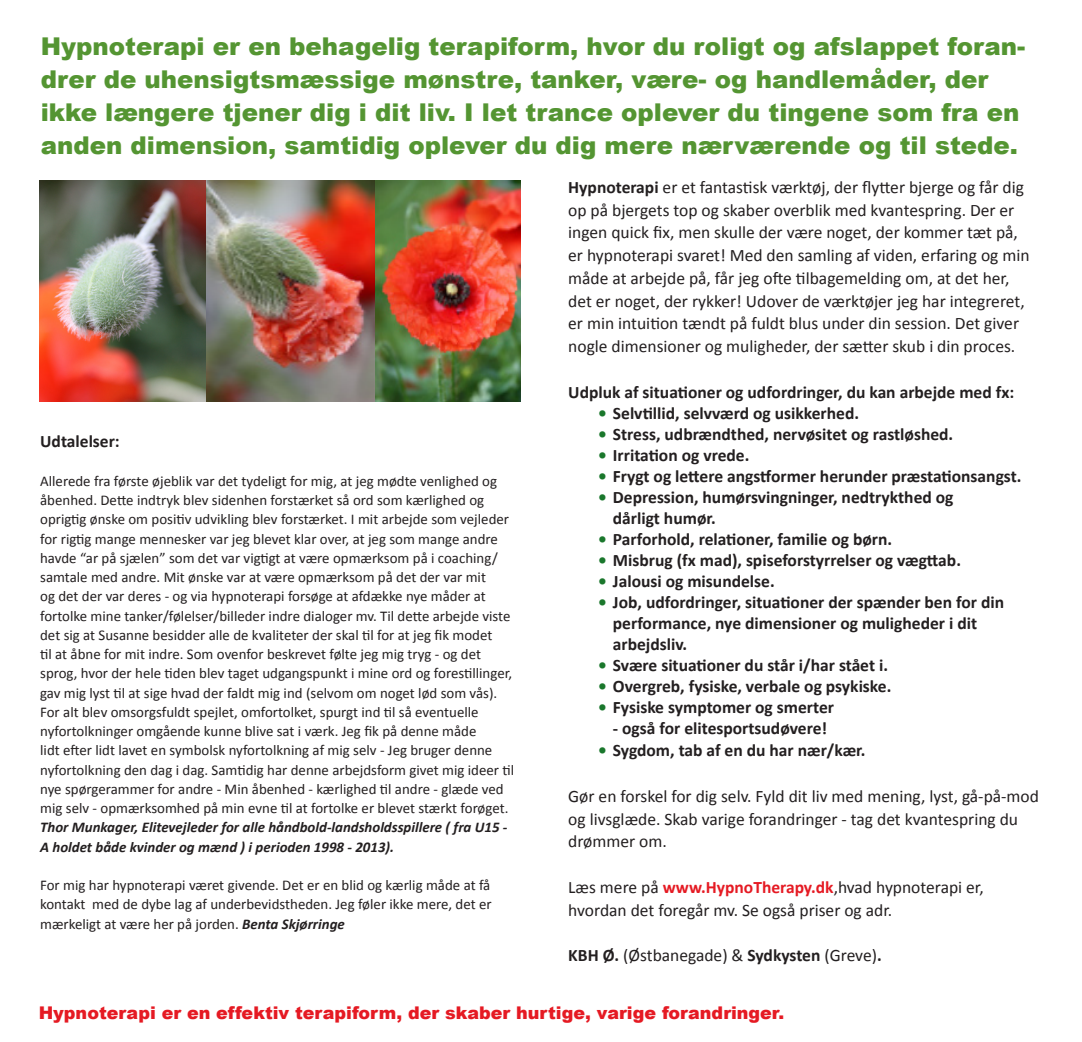
<style>
.page{position:relative;width:1082px;height:1042px;background:#fff}
.page>*{position:absolute;margin:0;border:0;box-sizing:border-box;transform-origin:0 0}
.Body_text{font:900 24.5px/33.2px "Arial";color:#549532}
.Body_text-2{font:17.5px/22.8px "Calibri";color:#231f20}
.Body_text-3{font:700 17.5px/21px "Calibri";color:#231f20}
.t1{font:900 17.5px "Arial";color:#e51a23}
.t2{font:14.88px/19.2px "Calibri";color:#231f20}
.s1{font-weight:700}
.s2{color:#1a772c}
.s3{font-weight:700;color:#e51a23}
.s4{font-weight:700;font-style:italic}
</style>
<div class="page">
<img style="left:40px;top:181px;width:480px;height:221px">
<p class="Body_text" style="left:41px;top:28px;width:985px">Hypnoterapi er en behagelig terapiform, hvor du roligt og afslappet foran&shy;drer de uhensigtsmæssige mønstre, tanker, være- og handlemåder, der ikke længere tjener dig i dit liv. I let trance oplever du tingene som fra en anden dimension, samtidig oplever du dig mere nærværende og til stede.</p>
<p class="Body_text-2" style="left:568px;top:176px;width:463px"><span class="s1">Hypnoterapi</span> er et fantastisk værktøj, der flytter bjerge og får dig op på bjergets top og skaber overblik med kvantespring. Der er ingen quick fix, men skulle der være noget, der kommer tæt på, er hypnoterapi svaret! Med den samling af viden, erfaring og min måde at arbejde på, får jeg ofte tilbagemelding om, at det her, det er noget, der rykker! Udover de værktøjer jeg har integreret, er min intuition tændt på fuldt blus under din session. Det giver nogle dimensioner og muligheder, der sætter skub i din proces.</p>
<p class="Body_text-3" style="left:568px;top:381px;width:447px">Udpluk af situationer og udfordringer, du kan arbejde med fx:</p>
<p class="Body_text-3" style="left:598px;top:402px;width:262px"><span class="s2">•</span> Selvtillid, selvværd og usikkerhed.</p>
<p class="Body_text-3" style="left:598px;top:423px;width:357px"><span class="s2">•</span> Stress, udbrændthed, nervøsitet og rastløshed.</p>
<p class="Body_text-3" style="left:598px;top:444px;width:153px"><span class="s2">•</span> Irritation og vrede.</p>
<p class="Body_text-3" style="left:598px;top:465px;width:425px"><span class="s2">•</span> Frygt og lettere angstformer herunder præstationsangst.</p>
<p class="Body_text-3" style="left:613px;top:486px;width:342px;text-indent:-15px"><span class="s2">•</span> Depression, humørsvingninger, nedtrykthed og dårligt humør.</p>
<p class="Body_text-3" style="left:598px;top:528px;width:296px"><span class="s2">•</span> Parforhold, relationer, familie og børn.</p>
<p class="Body_text-3" style="left:598px;top:549px;width:364px"><span class="s2">•</span> Misbrug (fx mad), spiseforstyrrelser og vægttab.</p>
<p class="Body_text-3" style="left:598px;top:570px;width:178px"><span class="s2">•</span> Jalousi og misundelse.</p>
<p class="Body_text-3" style="left:613px;top:591px;width:393px;text-indent:-15px"><span class="s2">•</span> Job, udfordringer, situationer der spænder ben for din performance, nye dimensioner og muligheder i dit arbejdsliv.</p>
<p class="Body_text-3" style="left:598px;top:654px;width:291px"><span class="s2">•</span> Svære situationer du står i/har stået i.</p>
<p class="Body_text-3" style="left:598px;top:675px;width:295px"><span class="s2">•</span> Overgreb, fysiske, verbale og psykiske.</p>
<p class="Body_text-3" style="left:598px;top:696px;width:237px"><span class="s2">•</span> Fysiske symptomer og smerter</p>
<p class="Body_text-3" style="left:613px;top:717px;width:216px">- også for elitesportsudøvere!</p>
<p class="Body_text-3" style="left:598px;top:740px;width:269px"><span class="s2">•</span> Sygdom, tab af en du har nær/kær.</p>
<p class="Body_text-2" style="left:568px;top:785px;width:472px">Gør en forskel for dig selv. Fyld dit liv med mening, lyst, gå-på-mod og livsglæde. Skab varige forandringer - tag det kvantespring du drømmer om.</p>
<p class="Body_text-2" style="left:568px;top:876px;width:417px">Læs mere på <span class="s3">www.HypnoTherapy.dk</span>,hvad hypnoterapi er, hvordan det foregår mv. Se også priser og adr.</p>
<p class="Body_text-2" style="left:568px;top:944px;width:315px"><span class="s1">KBH Ø.</span> (Østbanegade) &amp; <span class="s1">Sydkysten</span> (Greve)<span class="s1">.</span></p>
<p class="Body_text-3" style="left:40px;top:431px;width:81px">Udtalelser:</p>
<p class="t2" style="left:40px;top:471px;width:475px">Allerede fra første øjeblik var det tydeligt for mig, at jeg mødte venlighed og åbenhed. Dette indtryk blev sidenhen forstærket så ord som kærlighed og oprigtig ønske om positiv udvikling blev forstærket. I mit arbejde som vejleder for rigtig mange mennesker var jeg blevet klar over, at jeg som mange andre havde “ar på sjælen” som det var vigtigt at være opmærksom på i coaching/ samtale med andre. Mit ønske var at være opmærksom på det der var mit<br>og det der var deres - og via hypnoterapi forsøge at afdække nye måder at fortolke mine tanker/følelser/billeder indre dialoger mv. Til dette arbejde viste det sig at Susanne besidder alle de kvaliteter der skal til for at jeg fik modet<br>til at åbne for mit indre. Som ovenfor beskrevet følte jeg mig tryg - og det sprog, hvor der hele tiden blev taget udgangspunkt i mine ord og forestillinger, gav mig lyst til at sige hvad der faldt mig ind (selvom om noget lød som vås).<br>For alt blev omsorgsfuldt spejlet, omfortolket, spurgt ind til så eventuelle nyfortolkninger omgående kunne blive sat i værk. Jeg fik på denne måde<br>lidt efter lidt lavet en symbolsk nyfortolkning af mig selv - Jeg bruger denne nyfortolkning den dag i dag. Samtidig har denne arbejdsform givet mig ideer til nye spørgerammer for andre - Min åbenhed - kærlighed til andre - glæde ved mig selv - opmærksomhed på min evne til at fortolke er blevet stærkt forøget.<br><span class="s4">Thor Munkager, Elitevejleder for alle håndbold-landsholdsspillere ( fra U15 - A holdet både kvinder og mænd ) i perioden 1998 - 2013).</span></p>
<p class="t2" style="left:40px;top:875px;width:453px;text-align:justify">For mig har hypnoterapi været givende. Det er en blid og kærlig måde at få kontakt med de dybe lag af underbevidstheden. Jeg føler ikke mere, det er mærkeligt at være her på jorden. <span class="s4">Benta Skjørringe</span></p>
<p class="t1" style="left:39px;top:1000px;width:747px">Hypnoterapi er en effektiv terapiform, der skaber hurtige, varige forandringer.</p>
</div>
